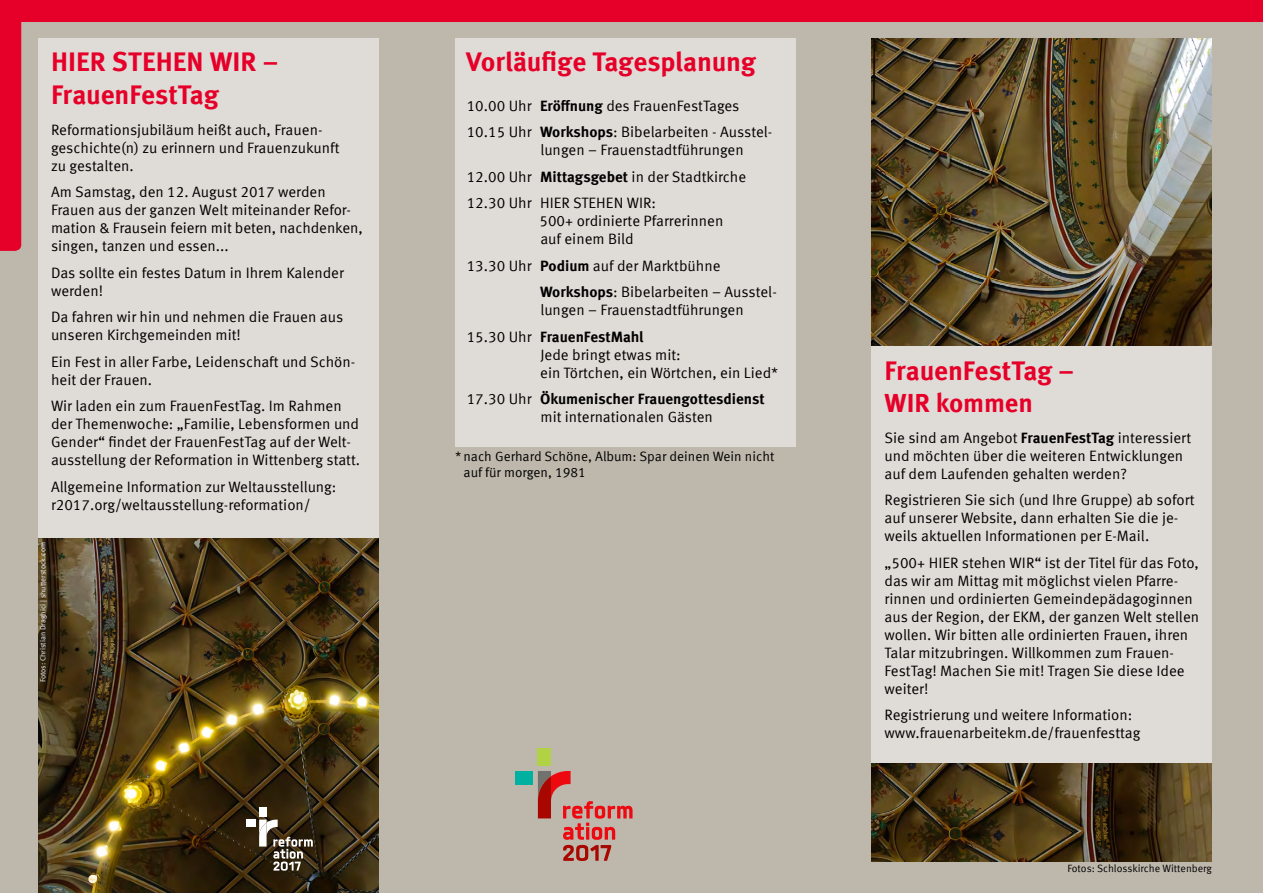
<style>
.page{position:relative;width:1263px;height:893px;background:#fff}
.page>*{position:absolute;margin:0;border:0;box-sizing:border-box;transform-origin:0 0}
.head{font:700 27px/32.4px "Meta Offc";color:#e60029}
.head-2{font:700 26.25px "Meta Offc";letter-spacing:-.01em;color:#e60029}
.text{font:15px/18px "Meta Offc Norm";color:#000}
.Liste{font:15px/18px "Meta Offc Norm";color:#000}
.Liste-2{font:13.5px/16.2px "Meta Offc Norm";color:#000}
.text-2{font:10.5px "Meta Offc Norm";letter-spacing:-.005em;color:#000}
.text-3{font:7.5px "Meta Offc Norm";color:#fff}
.s1{font-family:"Meta Offc";font-weight:700}
</style>
<div class="page">
<div style="left:0;top:17px;width:1263px;height:876px;background:#beb7ac"></div>
<img style="left:38px;top:538px;width:340px;height:355px">
<div style="left:0;top:21px;width:21px;height:230px;background:#e60029"></div>
<div style="left:0;top:0;width:1263px;height:21px;background:#e60029"></div>
<div style="left:38px;top:38px;width:340px;height:500px;background:#dfdbd6"></div>
<div style="left:455px;top:38px;width:340px;height:408px;background:#dfdbd6"></div>
<svg style="left:246px;top:807px;width:67px;height:64px;background:#5a4f3e"></svg>
<svg style="left:515px;top:748px;width:117px;height:113px"></svg>
<img style="left:872px;top:38px;width:340px;height:309px">
<img style="left:872px;top:763px;width:340px;height:98px">
<div style="left:872px;top:347px;width:340px;height:416px;background:#dfdbd6"></div>
<div style="left:36px;top:538px;width:15px;height:148px;background:#000;opacity:.75"></div>
<p class="head" style="left:51px;top:47px;width:229px">HIER STEHEN WIR –<br>FrauenFestTag</p>
<p class="text" style="left:51px;top:121px;width:290px">Reformationsjubiläum heißt auch, Frauen&shy;geschichte(n) zu erinnern und Frauenzukunft zu gestalten.</p>
<p class="text" style="left:51px;top:183px;width:313px">Am Samstag, den 12. August 2017 werden Frauen aus der ganzen Welt miteinander Refor&shy;mation &amp; Frausein feiern mit beten, nachdenken, singen, tanzen und essen...</p>
<p class="text" style="left:51px;top:264px;width:294px">Das sollte ein festes Datum in Ihrem Kalender werden!</p>
<p class="text" style="left:51px;top:308px;width:294px">Da fahren wir hin und nehmen die Frauen aus unseren Kirchgemeinden mit!</p>
<p class="text" style="left:51px;top:353px;width:306px">Ein Fest in aller Farbe, Leidenschaft und Schön&shy;heit der Frauen.</p>
<p class="text" style="left:51px;top:397px;width:311px">Wir laden ein zum FrauenFestTag. Im Rahmen der Themenwoche: „Familie, Lebensformen und Gender“ findet der FrauenFestTag auf der Welt&shy;ausstellung der Reformation in Wittenberg statt.</p>
<p class="text" style="left:51px;top:478px;width:287px">Allgemeine Information zur Weltausstellung: r2017.org/weltausstellung-reformation/</p>
<p class="text-3" style="left:39px;top:682px;width:142px;rotate:-90deg">Fotos: Christian Draghici | shutterstock.com</p>
<p class="head" style="left:466px;top:47px;width:291px">Vorläufige Tagesplanung</p>
<p class="Liste" style="left:467px;top:97px;width:274px">10.00 Uhr <span class="s1">Eröffnung</span> des FrauenFestTages</p>
<p class="Liste" style="left:540px;top:123px;width:233px;text-indent:-74px">10.15 Uhr <span class="s1">Workshops</span>: Bibelarbeiten - Ausstel&shy;lungen – Frauenstadtführungen</p>
<p class="Liste" style="left:467px;top:168px;width:281px">12.00 Uhr <span class="s1">Mittagsgebet</span> in der Stadtkirche</p>
<p class="Liste" style="left:539px;top:194px;width:185px;text-indent:-73px">12.30 Uhr HIER STEHEN WIR:<br>500+ ordinierte Pfarrerinnen auf einem Bild</p>
<p class="Liste" style="left:467px;top:257px;width:255px">13.30 Uhr <span class="s1">Podium</span> auf der Marktbühne</p>
<p class="Liste" style="left:540px;top:283px;width:238px"><span class="s1">Workshops</span>: Bibelarbeiten – Ausstel&shy;lungen – Frauenstadtführungen</p>
<p class="Liste" style="left:540px;top:328px;width:240px;text-indent:-73px">15.30 Uhr <span class="s1">FrauenFestMahl<br></span>Jede bringt etwas mit:<br>ein Törtchen, ein Wörtchen, ein Lied*</p>
<p class="Liste" style="left:540px;top:390px;width:226px;text-indent:-74px">17.30 Uhr <span class="s1">Ökumenischer Frauengottesdienst </span>mit internationalen Gästen</p>
<p class="Liste-2" style="left:463px;top:448px;width:312px;text-indent:-9px">* nach Gerhard Schöne, Album: Spar deinen Wein nicht auf für morgen, 1981</p>
<p class="head" style="left:884px;top:355px;width:191px">FrauenFestTag –</p>
<p class="head-2" style="left:884px;top:387px;width:150px">WIR kommen</p>
<p class="text" style="left:884px;top:429px;width:308px">Sie sind am Angebot <span class="s1">FrauenFestTag</span> interessiert und möchten über die weiteren Entwicklungen auf dem Laufenden gehalten werden?</p>
<p class="text" style="left:884px;top:491px;width:312px">Registrieren Sie sich (und Ihre Gruppe) ab sofort auf unserer Website, dann erhalten Sie die je&shy;weils aktuellen Informationen per E-Mail.</p>
<p class="text" style="left:884px;top:554px;width:316px">„500+ HIER stehen WIR“ ist der Titel für das Foto, das wir am Mittag mit möglichst vielen Pfarre&shy;rinnen und ordinierten Gemeindepädagoginnen aus der Region, der EKM, der ganzen Welt stellen wollen. Wir bitten alle ordinierten Frauen, ihren Talar mitzubringen. Willkommen zum Frauen-FestTag! Machen Sie mit! Tragen Sie diese Idee weiter!</p>
<p class="text" style="left:884px;top:706px;width:258px">Registrierung und weitere Information: www.frauenarbeitekm.de/frauenfesttag</p>
<p class="text-2" style="left:1067px;top:862px;width:146px">Fotos: Schlosskirche Wittenberg</p>
</div>
